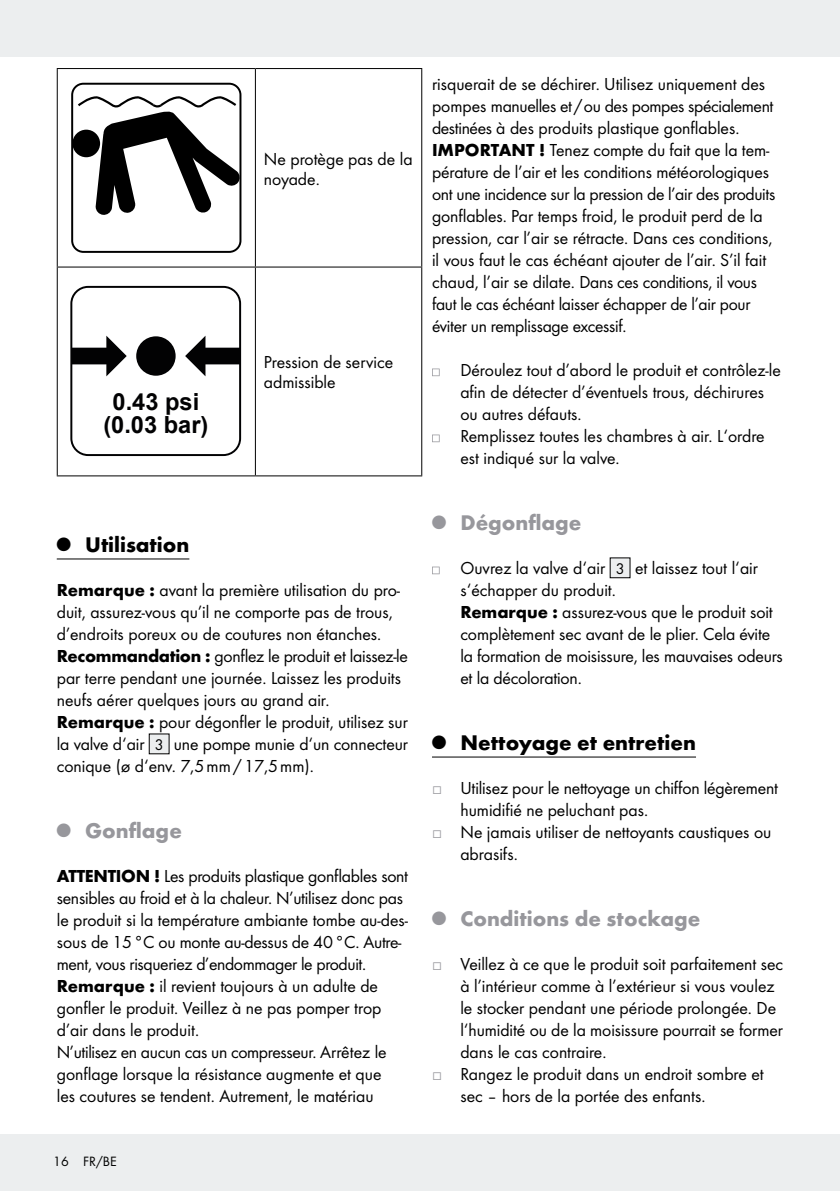
<style>
.page{position:relative;width:840px;height:1191px;background:#fff}
.page>*{position:absolute;margin:0;border:0;box-sizing:border-box;transform-origin:0 0}
.t1{font:700 23.6px/23.6px "Arial";color:#020203;text-align:center}
.t2{font:700 22px "Futura";color:#97979c}
.t3{font:700 22px "Futura";color:#000}
.t4{font:18px/22px "Futura Boo";color:#000}
.t5{font:14px "Futura Boo";color:#000}
.s1{font-family:"Futura";font-weight:700}
.s2{font-size:16px}
.s3{font-family:"European Pi Three";color:#97979c}
</style>
<div class="page">
<div style="left:0;top:0;width:839px;height:57px;background:#eceeef"></div>
<div style="left:0;top:1134px;width:839px;height:57px;background:#eceeef"></div>
<hr style="left:57px;top:558px;width:132px;height:1px;background:#000">
<hr style="left:57px;top:68px;width:198px;height:1px;background:#000">
<hr style="left:57px;top:69px;width:1px;height:197px;background:#000">
<hr style="left:255px;top:68px;width:167px;height:1px;background:#000">
<hr style="left:255px;top:69px;width:1px;height:197px;background:#000">
<hr style="left:421px;top:69px;width:1px;height:197px;background:#000">
<hr style="left:57px;top:266px;width:198px;height:1px;background:#000">
<hr style="left:57px;top:267px;width:1px;height:208px;background:#000">
<hr style="left:255px;top:266px;width:167px;height:1px;background:#000">
<hr style="left:255px;top:267px;width:1px;height:208px;background:#000">
<hr style="left:421px;top:267px;width:1px;height:208px;background:#000">
<hr style="left:57px;top:475px;width:198px;height:1px;background:#000">
<hr style="left:255px;top:475px;width:167px;height:1px;background:#000">
<div style="left:72px;top:130px;width:28px;height:27px;background:#000;border-radius:50%"></div>
<svg style="left:78px;top:96px;width:160px;height:119px"></svg>
<div style="left:71px;top:83px;width:170px;height:170px;border:2px solid #000;border-radius:11px"></div>
<div style="left:70px;top:286px;width:171px;height:170px;border:2px solid #020203;border-radius:17px"></div>
<div style="left:136px;top:336px;width:39px;height:40px;background:#020203;border-radius:50%"></div>
<div style="left:71px;top:348px;width:38px;height:16px;background:#020203"></div>
<svg style="left:106px;top:336px;width:21px;height:40px"></svg>
<div style="left:203px;top:348px;width:37px;height:16px;background:#020203"></div>
<svg style="left:185px;top:336px;width:20px;height:40px"></svg>
<div style="left:149px;top:734px;width:20px;height:20px;background:#eceeef"></div>
<hr style="left:432px;top:756px;width:263px;height:1px;background:#000">
<svg style="left:432px;top:368px;width:7px;height:8px"></svg>
<svg style="left:432px;top:434px;width:7px;height:8px"></svg>
<svg style="left:432px;top:566px;width:7px;height:8px"></svg>
<div style="left:609px;top:558px;width:20px;height:20px;background:#eceeef"></div>
<p class="t4" style="left:264px;top:148px;width:150px;line-height:20px">Ne protège pas de la noyade.</p>
<h1 class="t1" style="left:103px;top:390px;width:106px">0.43 psi (0.03 bar)</h1>
<p class="t4" style="left:264px;top:352px;width:131px;line-height:20px">Pression de service admissible</p>
<p class="t3" style="left:57px;top:531px;width:134px"><sup>Q</sup> Utilisation</p>
<p class="t4" style="left:57px;top:579px;width:352px"><span class="s1">Remarque :</span> avant la première utilisation du pro&shy;duit, assurez-vous qu’il ne comporte pas de trous, d’endroits poreux ou de coutures non étanches.<br><span class="s1">Recommandation :</span> gonflez le produit et laissez-le par terre pendant une journée. Laissez les produits neufs aérer quelques jours au grand air.<br><span class="s1">Remarque :</span> pour dégonfler le produit, utilisez sur la valve d‘air <span class="s2">3</span> une pompe munie d‘un connecteur conique (ø d‘env. 7,5mm/17,5mm).</p>
<p class="t2" style="left:57px;top:817px;width:127px"><sup>Q</sup> Gonflage</p>
<p class="t4" style="left:57px;top:865px;width:352px"><span class="s1">ATTENTION !</span> Les produits plastique gonflables sont sensibles au froid et à la chaleur. N’utilisez donc pas le produit si la température ambiante tombe au-des&shy;sous de 15°C ou monte au-dessus de 40°C. Autre&shy;ment, vous risqueriez d’endommager le produit.<br><span class="s1">Remarque :</span> il revient toujours à un adulte de gonfler le produit. Veillez à ne pas pomper trop d’air dans le produit.<br>N’utilisez en aucun cas un compresseur. Arrêtez le gonflage lorsque la résistance augmente et que<br>les coutures se tendent. Autrement, le matériau</p>
<p class="t5" style="left:53px;top:1153px;width:65px">16 FR/BE</p>
<p class="t4" style="left:432px;top:73px;width:345px">risquerait de se déchirer. Utilisez uniquement des pompes manuelles et/ou des pompes spécialement destinées à des produits plastique gonflables.<br><span class="s1">IMPORTANT !</span> Tenez compte du fait que la tem&shy;pérature de l’air et les conditions météorologiques ont une incidence sur la pression de l’air des produits gonflables. Par temps froid, le produit perd de la pression, car l’air se rétracte. Dans ces conditions, il vous faut le cas échéant ajouter de l’air. S’il fait chaud, l’air se dilate. Dans ces conditions, il vous faut le cas échéant laisser échapper de l’air pour éviter un remplissage excessif.</p>
<p class="t4" style="left:460px;top:359px;width:322px">Déroulez tout d’abord le produit et contrôlez-le afin de détecter d’éventuels trous, déchirures ou autres défauts.<br>Remplissez toutes les chambres à air. L‘ordre est indiqué sur la valve.</p>
<p class="t2" style="left:432px;top:509px;width:151px"><sup>Q</sup> Dégonflage</p>
<p class="t4" style="left:460px;top:557px;width:324px">Ouvrez la valve d‘air <span class="s2">3</span> et laissez tout l‘air s‘échapper du produit.<br><span class="s1">Remarque :</span> assurez-vous que le produit soit complètement sec avant de le plier. Cela évite la formation de moisissure, les mauvaises odeurs et la décoloration.</p>
<p class="t3" style="left:432px;top:729px;width:265px"><sup>Q</sup> Nettoyage et entretien</p>
<p class="t4" style="left:432px;top:777px;width:347px"><span class="s3">j</span> Utilisez pour le nettoyage un chiffon légèrement</p>
<p class="t4" style="left:460px;top:799px;width:189px">humidifié ne peluchant pas.</p>
<p class="t4" style="left:432px;top:821px;width:341px"><span class="s3">j</span> Ne jamais utiliser de nettoyants caustiques ou</p>
<p class="t4" style="left:460px;top:843px;width:59px">abrasifs.</p>
<p class="t2" style="left:432px;top:905px;width:270px"><sup>Q</sup> Conditions de stockage</p>
<p class="t4" style="left:432px;top:953px;width:352px"><span class="s3">j</span> Veillez à ce que le produit soit parfaitement sec</p>
<p class="t4" style="left:460px;top:975px;width:315px">à l’intérieur comme à l’extérieur si vous voulez</p>
<p class="t4" style="left:460px;top:997px;width:317px">le stocker pendant une période prolongée. De</p>
<p class="t4" style="left:460px;top:1019px;width:324px">l‘humidité ou de la moisissure pourrait se former</p>
<p class="t4" style="left:460px;top:1041px;width:147px">dans le cas contraire.</p>
<p class="t4" style="left:432px;top:1063px;width:333px"><span class="s3">j</span> Rangez le produit dans un endroit sombre et</p>
<p class="t4" style="left:460px;top:1085px;width:246px">sec – hors de la portée des enfants.</p>
</div>
